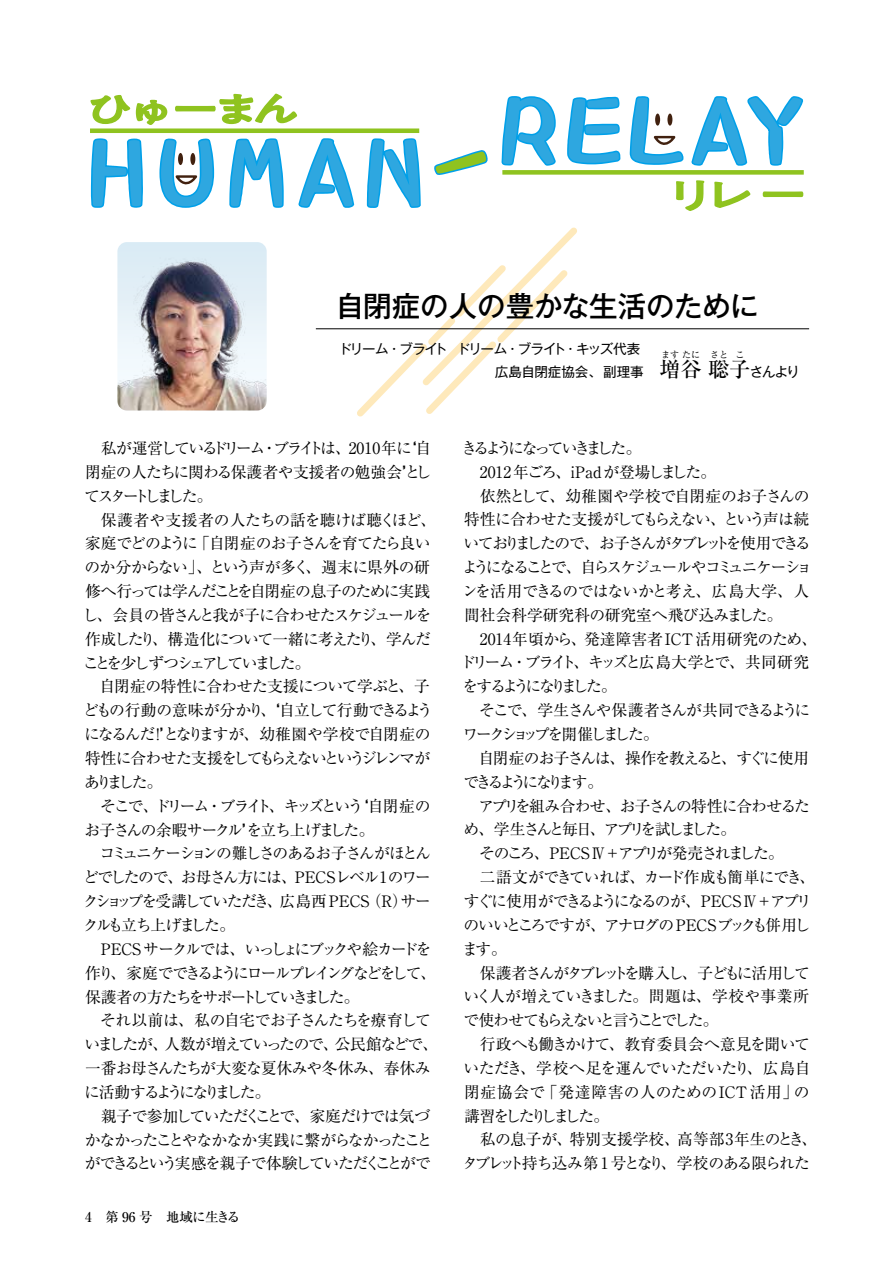
<style>
.page{position:relative;width:893px;height:1263px;background:#fff}
.page>*{position:absolute;margin:0;border:0;box-sizing:border-box;transform-origin:0 0}
.t1{font:96.9px "AR Nagomi pop tai b";letter-spacing:.07em;color:#2ea7e0;scale:1.2 1}
.t2{font:500 35.7px "PA1 Gothic Std";letter-spacing:-.19em;color:#8fc31f;scale:1.43 1}
.t3{font:500 28.5px "Gothic MB101 Pr 6";letter-spacing:-.005em;color:#000}
.t4{font:500 21px "Ryumin Pr 6";color:#000}
.t5{font:15.75px/23.9px "Ryumin Pr 6";letter-spacing:-.09em;color:#000;text-align:justify}
.t6{font:15.75px/23.9px "Ryumin Pr 6";letter-spacing:-.07em;color:#000}
.t7{font:15.75px/23.9px "Ryumin Pr 6";letter-spacing:-.06em;color:#000}
.t8{font:15.75px/23.9px "Ryumin Pr 6";letter-spacing:-.13em;color:#000}
.t9{font:15.75px "Ryumin Pr 6";color:#000}
.t10{font:15.75px "Ryumin Pr 6";letter-spacing:-.14em;color:#000}
.t11{font:15.75px/23.9px "Ryumin Pr 6";letter-spacing:-.12em;color:#000}
.t12{font:15.75px "Ryumin Pr 6";letter-spacing:-.045em;color:#000}
.t13{font:15.75px "Ryumin Pr 6";letter-spacing:-.025em;color:#000}
.t14{font:15.75px "Ryumin Pr 6";letter-spacing:-.145em;color:#000}
.t15{font:15.75px "Ryumin Pr 6";letter-spacing:-.115em;color:#000}
.t16{font:15.75px "Ryumin Pr 6";letter-spacing:-.065em;color:#000}
.t17{font:15.75px "Ryumin Pr 6";letter-spacing:-.125em;color:#000}
.t18{font:15.75px "Ryumin Pr 6";letter-spacing:-.02em;color:#000}
.t19{font:15.75px "Ryumin Pr 6";letter-spacing:-.035em;color:#000}
.t20{font:15.75px "Ryumin Pr 6";letter-spacing:.03em;color:#000}
.t21{font:15.75px "Ryumin Pr 6";letter-spacing:-.165em;color:#000}
.t22{font:15.75px "Ryumin Pr 6";letter-spacing:-.155em;color:#000}
.t23{font:15.75px "Ryumin Pr 6";letter-spacing:-.17em;color:#000}
.t24{font:15.75px "Ryumin Pr 6";letter-spacing:-.215em;color:#000}
.t25{font:15.75px "Ryumin Pr 6";letter-spacing:-.24em;color:#000}
.t26{font:15.75px "Ryumin Pr 6";letter-spacing:-.25em;color:#000}
.t27{font:15.75px "Ryumin Pr 6";letter-spacing:-.21em;color:#000}
.t28{font:13.5px/23.1px "Gothic MB101 Pr 6";letter-spacing:-.05em;color:#000}
.t29{font:500 13.5px "Ryumin Pro";letter-spacing:-.055em;color:#000}
.t30{font:700 9px "Ryumin Pr 5";color:#000}
.s1{font-family:"Ryumin Pr 6";font-weight:500;font-size:21px}
.s2{font-family:"Shin Go Pro";font-weight:500}
</style>
<div class="page">
<svg style="left:90px;top:94px;width:78px;height:31px"></svg>
<svg style="left:175px;top:93px;width:123px;height:32px"></svg>
<svg style="left:90px;top:138px;width:53px;height:70px"></svg>
<svg style="left:159px;top:138px;width:56px;height:70px"></svg>
<svg style="left:229px;top:138px;width:55px;height:70px"></svg>
<svg style="left:298px;top:138px;width:55px;height:70px"></svg>
<svg style="left:366px;top:138px;width:54px;height:70px"></svg>
<svg style="left:501px;top:96px;width:55px;height:70px"></svg>
<svg style="left:567px;top:96px;width:54px;height:69px"></svg>
<svg style="left:629px;top:96px;width:175px;height:115px"></svg>
<div style="left:502px;top:170px;width:302px;height:5px;background:#8fc31f"></div>
<div style="left:90px;top:128px;width:329px;height:5px;background:#8fc31f"></div>
<svg style="left:351px;top:227px;width:232px;height:190px"></svg>
<svg style="left:450px;top:259px;width:62px;height:64px"></svg>
<hr style="left:316px;top:328px;width:493px;height:1px;background:#000">
<img style="left:117px;top:242px;width:150px;height:168px">
<svg style="left:434px;top:150px;width:54px;height:25px"></svg>
<h2 class="t2" style="left:84px;top:88px;width:154px">ひゅーまん</h2>
<h1 class="t1" style="left:88px;top:119px;width:281px">HUMAN</h1>
<h1 class="t1" style="left:500px;top:77px;width:255px">RELAY</h1>
<h2 class="t2" style="left:665px;top:174px;width:102px">リレー</h2>
<h3 class="t3" style="left:336px;top:282px;width:424px">自閉症の人の豊かな生活のために</h3>
<p class="t28" style="left:495px;top:336px;width:187px;text-indent:-156px">ドリーム・ブライト　ドリーム・ブライト・キッズ代表<br>広島自閉症協会、副理事 <span class="s1">増</span></p>
<p class="t30" style="left:661px;top:347px;width:40px">ますたに</p>
<h3 class="t4" style="left:680px;top:353px;width:71px">谷聡子</h3>
<p class="t30" style="left:710px;top:347px;width:19px">さと</p>
<p class="t30" style="left:735px;top:347px;width:10px">こ</p>
<p class="t28" style="left:750px;top:359px;width:51px">さんより</p>
<p class="t5" style="left:84px;top:435px;width:349px;text-indent:17px">私が運営しているドリーム・ブライトは、2010年に <span class="s2">‘</span>自閉症の人たちに関わる保護者や支援者の勉強会<span class="s2">’</span>としてスタートしました。</p>
<p class="t6" style="left:83px;top:507px;width:355px;text-indent:18px">保護者や支援者の人たちの話を聴けば聴くほど、家庭でどのように「自閉症のお子さんを育てたら良いのか分からない」、という声が多く、週末に県外の研修へ行っては学んだことを自閉症の息子のために実践し、会員の皆さんと我が子に合わせたスケジュールを作成したり、構造化について一緒に考えたり、学んだことを少しずつシェアしていました。</p>
<p class="t7" style="left:83px;top:674px;width:351px;text-indent:17px">自閉症の特性に合わせた支援について学ぶと、子どもの行動の意味が分かり、<span class="s2">‘</span>自立して行動できるようになるんだ!<span class="s2">’</span>となりますが、幼稚園や学校で自閉症の特性に合わせた支援をしてもらえないというジレンマがありました。</p>
<p class="t11" style="left:85px;top:793px;width:347px;text-indent:16px">そこで、ドリーム・ブライト、キッズという <span class="s2">‘</span>自閉症のお子さんの余暇サークル<span class="s2">’</span>を立ち上げました。</p>
<p class="t5" style="left:83px;top:841px;width:349px;text-indent:16px">コミュニケーションの難しさのあるお子さんがほとんどでしたので、お母さん方には、PECSレベル1のワークショップを受講していただき、広島西 PECS（R）サークルも立ち上げました。</p>
<p class="t8" style="left:85px;top:936px;width:353px;text-indent:16px">PECS サークルでは、いっしょにブックや絵カードを作り、家庭でできるようにロールプレイングなどをして、保護者の方たちをサポートしていきました。</p>
<p class="t5" style="left:84px;top:1008px;width:356px;text-align:left;text-indent:16px">それ以前は、私の自宅でお子さんたちを療育していましたが、人数が増えていったので、公民館などで、一番お母さんたちが大変な夏休みや冬休み、春休みに活動するようになりました。</p>
<p class="t5" style="left:85px;top:1103px;width:349px;text-align:left;text-indent:16px">親子で参加していただくことで、家庭だけでは気づかなかったことやなかなか実践に繋がらなかったことができるという実感を親子で体験していただくことがで</p>
<p class="t29" style="left:85px;top:1206px;width:157px">4　第 96 号　地域に生きる</p>
<p class="t24" style="left:462px;top:436px;width:181px">きるようになっていきました。</p>
<p class="t9" style="left:480px;top:459px;width:238px">2012年ごろ、iPadが登場しました。</p>
<p class="t13" style="left:480px;top:483px;width:331px">依然として、幼稚園や学校で自閉症のお子さんの</p>
<p class="t12" style="left:464px;top:507px;width:347px">特性に合わせた支援がしてもらえない、という声は続</p>
<p class="t14" style="left:463px;top:531px;width:349px">いておりましたので、お子さんがタブレットを使用できる</p>
<p class="t10" style="left:462px;top:555px;width:352px">ようになることで、自らスケジュールやコミュニケーショ</p>
<p class="t12" style="left:462px;top:579px;width:349px">ンを活用できるのではないかと考え、広島大学、人</p>
<p class="t9" style="left:464px;top:602px;width:320px">間社会科学研究科の研究室へ飛び込みました。</p>
<p class="t9" style="left:480px;top:626px;width:339px">2014年頃から、発達障害者ICT活用研究のため、</p>
<p class="t8" style="left:460px;top:650px;width:351px">ドリーム・ブライト、キッズと広島大学とで、共同研究</p>
<p class="t25" style="left:462px;top:674px;width:156px">をするようになりました。</p>
<p class="t5" style="left:479px;top:697px;width:332px">そこで、学生さんや保護者さんが共同できるように</p>
<p class="t23" style="left:463px;top:722px;width:198px">ワークショップを開催しました。</p>
<p class="t5" style="left:478px;top:745px;width:332px">自閉症のお子さんは、操作を教えると、すぐに使用</p>
<p class="t26" style="left:463px;top:769px;width:141px">できるようになります。</p>
<p class="t16" style="left:478px;top:793px;width:333px">アプリを組み合わせ、お子さんの特性に合わせるた</p>
<p class="t21" style="left:463px;top:817px;width:274px">め、学生さんと毎日、アプリを試しました。</p>
<p class="t17" style="left:479px;top:841px;width:306px">そのころ、PECSⅣ+アプリが発売されました。</p>
<p class="t7" style="left:480px;top:864px;width:337px">二語文ができていれば、カード作成も簡単にでき、</p>
<p class="t11" style="left:464px;top:888px;width:350px">すぐに使用ができるようになるのが、PECSⅣ+アプリ</p>
<p class="t10" style="left:463px;top:912px;width:348px">のいいところですが、アナログの PECSブックも併用し</p>
<p class="t5" style="left:462px;top:936px;width:46px">ます。</p>
<p class="t10" style="left:480px;top:960px;width:332px">保護者さんがタブレットを購入し、子どもに活用して</p>
<p class="t18" style="left:463px;top:984px;width:347px">いく人が増えていきました。問題は、学校や事業所</p>
<p class="t22" style="left:463px;top:1008px;width:257px">で使わせてもらえないと言うことでした。</p>
<p class="t13" style="left:480px;top:1032px;width:332px">行政へも働きかけて、教育委員会へ意見を聞いて</p>
<p class="t19" style="left:463px;top:1056px;width:348px">いただき、学校へ足を運んでいただいたり、広島自</p>
<p class="t20" style="left:464px;top:1079px;width:347px">閉症協会で「発達障害の人のためのICT活用」の</p>
<p class="t27" style="left:464px;top:1103px;width:147px">講習をしたりしました。</p>
<p class="t9" style="left:480px;top:1127px;width:339px">私の息子が、特別支援学校、高等部3年生のとき、</p>
<p class="t15" style="left:462px;top:1151px;width:349px">タブレット持ち込み第 1 号となり、学校のある限られた</p>
</div>
